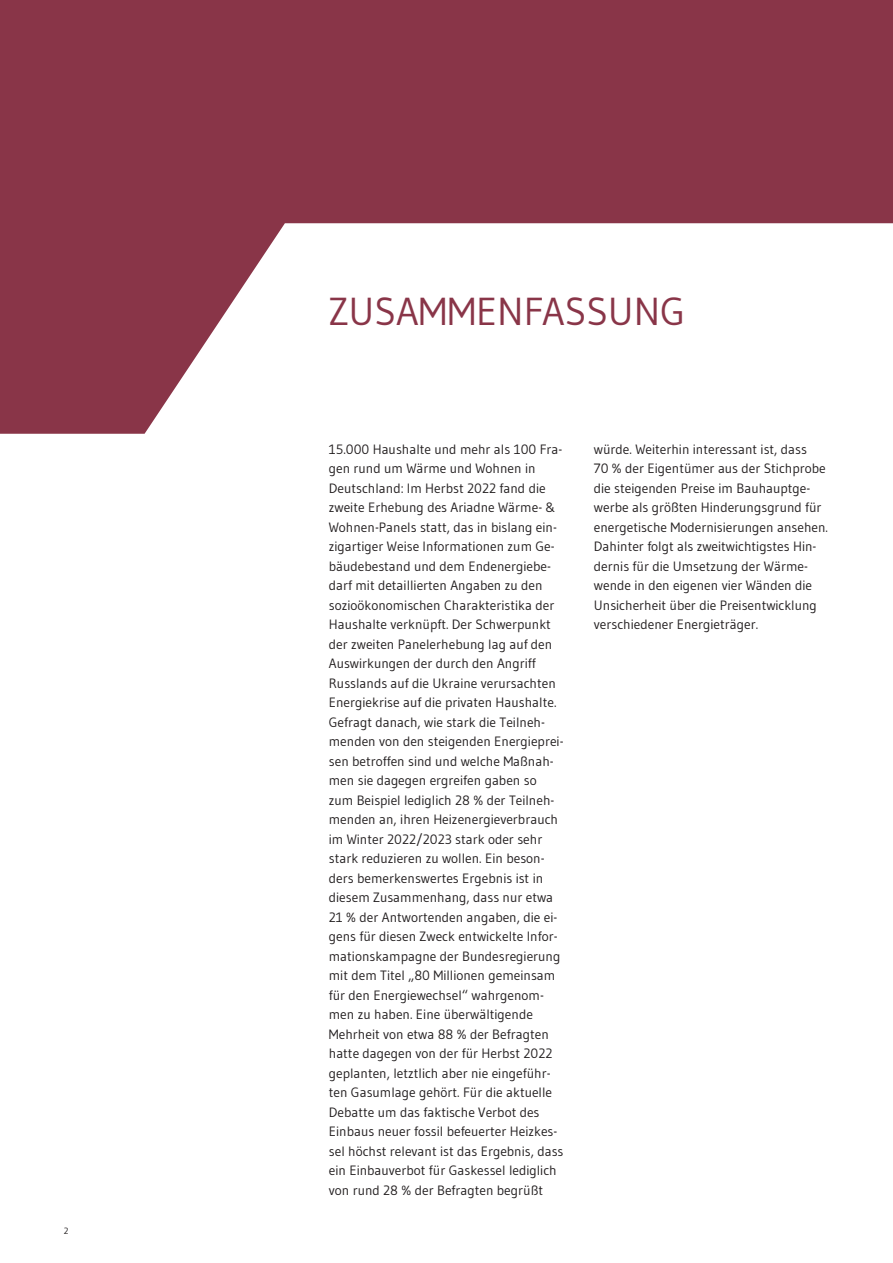
<style>
.page{position:relative;width:893px;height:1263px;background:#fff}
.page>*{position:absolute;margin:0;border:0;box-sizing:border-box;transform-origin:0 0}
.t1{font:39px "Gudea";color:#893548}
.t2{font:13.5px/19.5px "Gudea";color:#231f20}
.t3{font:9px "Gudea";color:#231f20}
</style>
<div class="page">
<svg style="left:0;top:0;width:893px;height:434px;fill:#893548"></svg>
<p class="t3" style="left:64px;top:1225px;width:6px">2</p>
<h1 class="t1" style="left:329px;top:287px;width:358px">ZUSAMMENFASSUNG</h1>
<p class="t2" style="left:329px;top:439px;width:236px">15.000 Haushalte und mehr als 100 Fra&shy;gen rund um Wärme und Wohnen in Deutschland: Im Herbst 2022 fand die zweite Erhebung des Ariadne Wärme- &amp; Wohnen-Panels statt, das in bislang ein&shy;zigartiger Weise Informationen zum Ge&shy;bäudebestand und dem Endenergiebe&shy;darf mit detaillierten Angaben zu den sozioökonomischen Charakteristika der Haushalte verknüpft. Der Schwerpunkt der zweiten Panelerhebung lag auf den Auswirkungen der durch den Angriff Russlands auf die Ukraine verursachten Energiekrise auf die privaten Haushalte.<br>Gefragt danach, wie stark die Teilneh&shy;menden von den steigenden Energieprei&shy;sen betroffen sind und welche Maßnah&shy;men sie dagegen ergreifen gaben so zum Beispiel lediglich 28 % der Teilneh&shy;menden an, ihren Heizenergieverbrauch im Winter 2022/2023 stark oder sehr stark reduzieren zu wollen. Ein beson&shy;ders bemerkenswertes Ergebnis ist in diesem Zusammenhang, dass nur etwa 21 % der Antwortenden angaben, die ei&shy;gens für diesen Zweck entwickelte Infor&shy;mationskampagne der Bundesregierung mit dem Titel „80 Millionen gemeinsam für den Energiewechsel“ wahrgenom&shy;men zu haben. Eine überwältigende Mehrheit von etwa 88 % der Befragten hatte dagegen von der für Herbst 2022 geplanten, letztlich aber nie eingeführ&shy;ten Gasumlage gehört. Für die aktuelle Debatte um das faktische Verbot des Einbaus neuer fossil befeuerter Heizkes&shy;sel höchst relevant ist das Ergebnis, dass ein Einbauverbot für Gaskessel lediglich von rund 28 % der Befragten begrüßt</p>
<p class="t2" style="left:594px;top:439px;width:236px">würde. Weiterhin interessant ist, dass<br>70 % der Eigentümer aus der Stichprobe die steigenden Preise im Bauhauptge&shy;werbe als größten Hinderungsgrund für energetische Modernisierungen ansehen.<br>Dahinter folgt als zweitwichtigstes Hin&shy;dernis für die Umsetzung der Wärme&shy;wende in den eigenen vier Wänden die Unsicherheit über die Preisentwicklung verschiedener Energieträger.</p>
</div>
